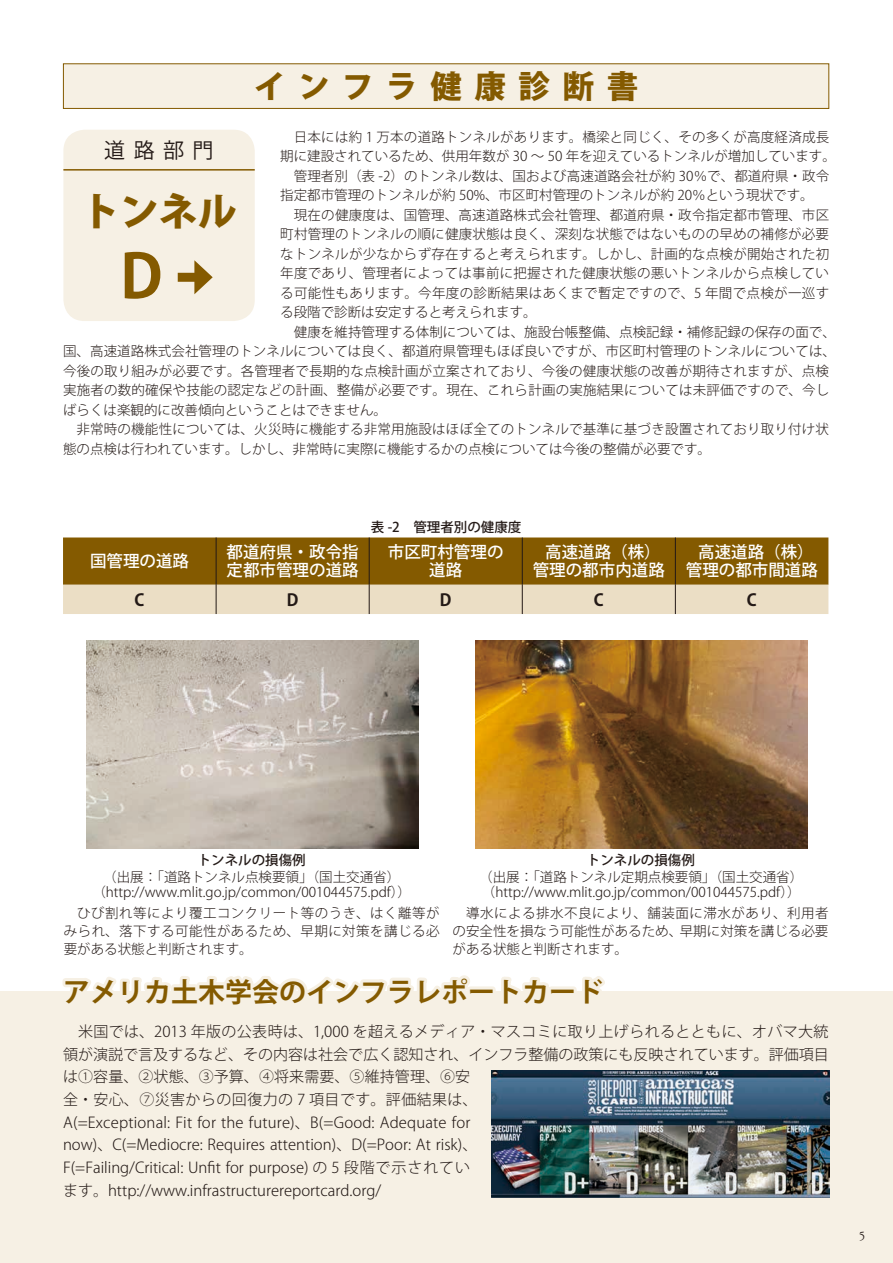
<style>
.page{position:relative;width:893px;height:1263px;background:#fff}
.page>*{position:absolute;margin:0;border:0;box-sizing:border-box;transform-origin:0 0}
.t1{font:700 60px "Koz Go Pr 6 N";color:#845a00}
.t2{font:800 39px "Koz Go Pr 6 N";color:#845a00}
.t3{font:800 31.5px "Koz Go Pr 6 N";letter-spacing:.4em;color:#845a00}
.t4{font:700 27px "Koz Go Pr 6 N";color:#845a00}
.t5{font:21px "Koz Go Pr 6 N";color:#231916}
.t6{font:500 16.5px/18px "Koz Go Pr 6 N";color:#fff;text-align:center}
.t7{font:700 16.5px "Koz Go Pr 6 N";color:#231916}
.t8{font:300 15px/22.6px "Koz Go Pr 6 N";color:#231916}
.t9{font:13.8px "Garamond Three";color:#231916}
.t10{font:300 13.5px/18px "Koz Go Pr 6 N";letter-spacing:.015em;color:#231916;text-align:justify}
.t11{font:500 13.5px "Koz Go Pr 6 N";color:#231916}
</style>
<div class="page">
<svg style="left:63px;top:537px;width:765px;height:77px;background:#ab8c4c"></svg>
<div style="left:63px;top:64px;width:766px;height:44px;background:#f6f0e4"></div>
<div style="left:63px;top:63px;width:766px;height:46px;border:1px solid #845a00"></div>
<div style="left:63px;top:130px;width:192px;height:191px;background:#f6f0e4;border-radius:21px"></div>
<hr style="left:63px;top:169px;width:192px;height:2px;background:#845a00">
<div style="left:0;top:991px;width:893px;height:272px;background:#f6f0e4"></div>
<svg style="left:62px;top:975px;width:543px;height:16px"></svg>
<img style="left:87px;top:640px;width:331px;height:208px">
<img style="left:475px;top:640px;width:332px;height:208px">
<img style="left:491px;top:1070px;width:338px;height:128px">
<div style="left:178px;top:273px;width:24px;height:9px;background:#845a00"></div>
<svg style="left:194px;top:260px;width:19px;height:34px"></svg>
<h3 class="t3" style="left:254px;top:69px;width:386px">インフラ健康診断書</h3>
<p class="t10" style="left:294px;top:128px;width:537px">日本には約 1 万本の道路トンネルがあります。橋梁と同じく、その多くが高度経済成長</p>
<p class="t10" style="left:280px;top:147px;width:557px">期に建設されているため、供用年数が 30 ～ 50 年を迎えているトンネルが増加しています。</p>
<p class="t10" style="left:294px;top:167px;width:537px">管理者別（表 -2）のトンネル数は、国および高速道路会社が約 30％で、都道府県・政令</p>
<p class="t10" style="left:280px;top:186px;width:535px">指定都市管理のトンネルが約 50%、市区町村管理のトンネルが約 20％という現状です。</p>
<p class="t10" style="left:294px;top:206px;width:537px">現在の健康度は、国管理、高速道路株式会社管理、都道府県・政令指定都市管理、市区</p>
<p class="t10" style="left:280px;top:225px;width:550px">町村管理のトンネルの順に健康状態は良く、深刻な状態ではないものの早めの補修が必要</p>
<p class="t10" style="left:280px;top:245px;width:550px">なトンネルが少なからず存在すると考えられます。しかし、計画的な点検が開始された初</p>
<p class="t10" style="left:280px;top:264px;width:550px">年度であり、管理者によっては事前に把握された健康状態の悪いトンネルから点検してい</p>
<p class="t10" style="left:280px;top:284px;width:550px">る可能性もあります。今年度の診断結果はあくまで暫定ですので、5 年間で点検が一巡す</p>
<p class="t10" style="left:280px;top:303px;width:258px">る段階で診断は安定すると考えられます。</p>
<p class="t10" style="left:294px;top:323px;width:544px">健康を維持管理する体制については、施設台帳整備、点検記録・補修記録の保存の面で、</p>
<p class="t10" style="left:63px;top:342px;width:775px">国、高速道路株式会社管理のトンネルについては良く、都道府県管理もほぼ良いですが、市区町村管理のトンネルについては、</p>
<p class="t10" style="left:63px;top:362px;width:767px">今後の取り組みが必要です。各管理者で長期的な点検計画が立案されており、今後の健康状態の改善が期待されますが、点検</p>
<p class="t10" style="left:63px;top:381px;width:768px">実施者の数的確保や技能の認定などの計画、整備が必要です。現在、これら計画の実施結果については未評価ですので、今し</p>
<p class="t10" style="left:63px;top:401px;width:325px">ばらくは楽観的に改善傾向ということはできません。</p>
<p class="t10" style="left:77px;top:420px;width:754px">非常時の機能性については、火災時に機能する非常用施設はほぼ全てのトンネルで基準に基づき設置されており取り付け状</p>
<p class="t10" style="left:63px;top:440px;width:649px">態の点検は行われています。しかし、非常時に実際に機能するかの点検については今後の整備が必要です。</p>
<h3 class="t5" style="left:104px;top:139px;width:111px">道路部門</h3>
<h2 class="t2" style="left:81px;top:189px;width:157px">トンネル</h2>
<h1 class="t1" style="left:120px;top:242px;width:44px">D</h1>
<p class="t11" style="left:371px;top:519px;width:152px">表 -2　管理者別の健康度</p>
<p class="t6" style="left:90px;top:553px;width:100px">国管理の道路</p>
<p class="t6" style="left:227px;top:544px;width:133px;text-align:left">都道府県・政令指定都市管理の道路</p>
<p class="t6" style="left:388px;top:544px;width:117px">市区町村管理の道路</p>
<p class="t6" style="left:533px;top:544px;width:133px">高速道路（株）管理の都市内道路</p>
<p class="t6" style="left:686px;top:544px;width:133px">高速道路（株）管理の都市間道路</p>
<p class="t7" style="left:135px;top:590px;width:11px">C</p>
<p class="t7" style="left:287px;top:590px;width:13px">D</p>
<p class="t7" style="left:440px;top:590px;width:13px">D</p>
<p class="t7" style="left:594px;top:590px;width:11px">C</p>
<p class="t7" style="left:747px;top:590px;width:11px">C</p>
<p class="t11" style="left:198px;top:852px;width:109px">トンネルの損傷例</p>
<p class="t11" style="left:587px;top:852px;width:109px">トンネルの損傷例</p>
<p class="t10" style="left:92px;top:869px;width:320px;line-height:15px;text-align:center">（出展：「道路トンネル点検要領」（国土交通省）（http://www.mlit.go.jp/common/001044575.pdf））</p>
<p class="t10" style="left:479px;top:869px;width:325px;line-height:15px">（出展：「道路トンネル定期点検要領」（国土交通省）（http://www.mlit.go.jp/common/001044575.pdf））</p>
<p class="t10" style="left:64px;top:904px;width:377px;text-indent:14px">ひび割れ等により覆工コンクリート等のうき、はく離等がみられ、落下する可能性があるため、早期に対策を講じる必要がある状態と判断されます。</p>
<p class="t10" style="left:452px;top:904px;width:377px;text-indent:14px">導水による排水不良により、舗装面に滞水があり、利用者の安全性を損なう可能性があるため、早期に対策を講じる必要がある状態と判断されます。</p>
<h3 class="t4" style="left:63px;top:977px;width:542px">アメリカ土木学会のインフラレポートカード</h3>
<p class="t8" style="left:63px;top:1020px;width:767px;text-indent:15px">米国では、2013 年版の公表時は、1,000 を超えるメディア・マスコミに取り上げられるとともに、オバマ大統領が演説で言及するなど、その内容は社会で広く認知され、インフラ整備の政策にも反映されています。評価項目は①容量、②状態、③予算、④将来需要、⑤維持管理、⑥安<br>全・安心、⑦災害からの回復力の 7 項目です。評価結果は、<br>A(=Exceptional: Fit for the future)、B(=Good: Adequate for<br>now)、C(=Mediocre: Requires attention)、D(=Poor: At risk)、<br>F(=Failing/Critical: Unfit for purpose) の 5 段階で示されてい<br>ます。http://www.infrastructurereportcard.org/</p>
<p class="t9" style="left:859px;top:1228px;width:8px">5</p>
</div>
